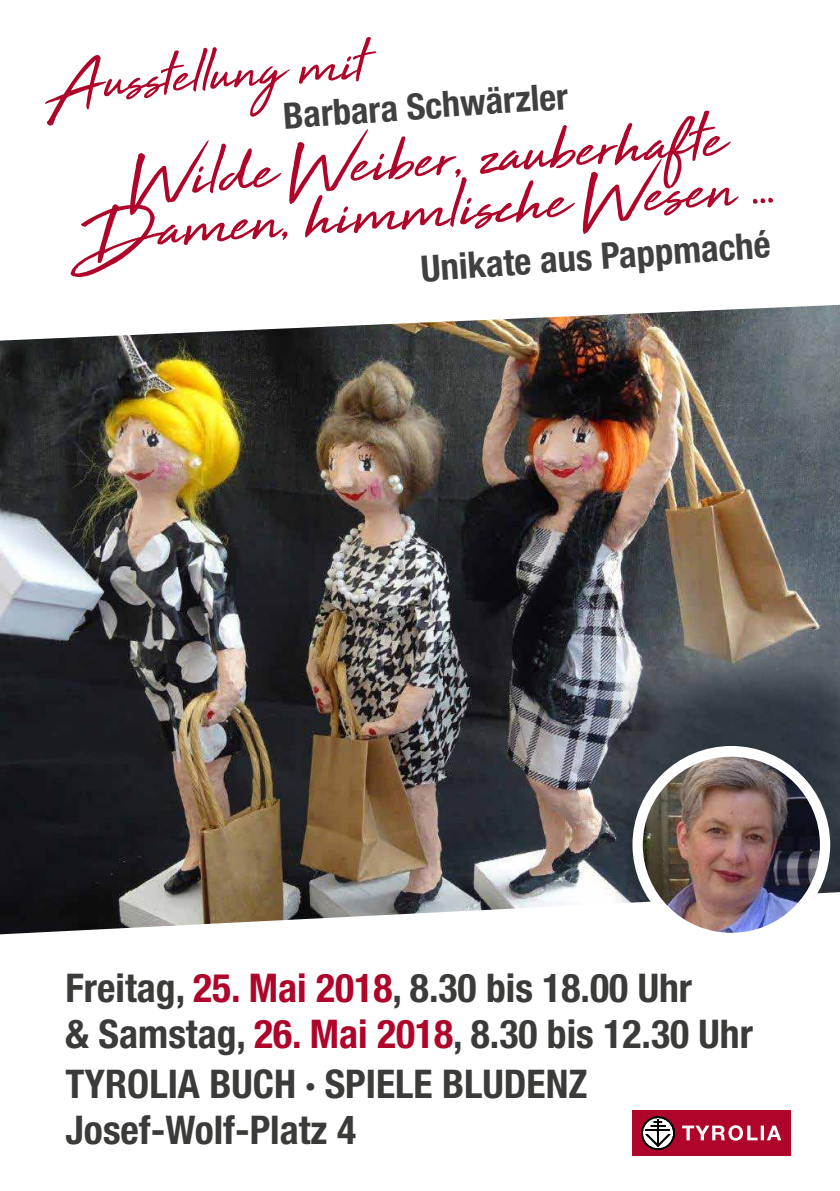
<style>
.page{position:relative;width:840px;height:1191px;background:#fff}
.page>*{position:absolute;margin:0;border:0;box-sizing:border-box;transform-origin:0 0}
.t1{font:75.4px "High Tide";color:#af052a}
.t2{font:66.4px "High Tide";color:#af052a}
.t3{font:700 condensed 39.6px/46px "Helvetica Neue LT Std";color:#3b3b3a}
.t4{font:700 condensed 36.6px "Helvetica Neue LT Std";color:#404041}
.t5{font:700 condensed 36.2px "Helvetica Neue LT Std";color:#404041}
.s1{color:#af052a}
</style>
<div class="page">
<img style="left:0;top:305px;width:839px;height:629px">
<div style="left:632px;top:746px;width:197px;height:197px;background:#fff;border-radius:50%"></div>
<img style="left:642px;top:756px;width:177px;height:176px;border-radius:88px">
<div style="left:632px;top:1110px;width:159px;height:46px;background:#af052a"></div>
<svg style="left:682px;top:1125px;width:98px;height:15px"></svg>
<img style="left:641px;top:1117px;width:33px;height:32px">
<h2 class="t2" style="left:43px;top:39px;width:320px;rotate:-4deg">Ausstellung mit</h2>
<p class="t5" style="left:281px;top:94px;width:287px;rotate:-4deg">Barbara Schwärzler</p>
<h1 class="t1" style="left:127px;top:127px;width:595px;rotate:-4deg">Wilde Weiber, zauberhafte</h1>
<h1 class="t1" style="left:82px;top:180px;width:690px;rotate:-4deg">Damen, himmlische Wesen ...</h1>
<p class="t4" style="left:419px;top:246px;width:352px;rotate:-4deg">Unikate aus Pappmaché</p>
<p class="t3" style="left:66px;top:964px;width:688px">Freitag, <span class="s1">25. Mai 2018</span>, 8.30 bis 18.00 Uhr<br>&amp; Samstag, <span class="s1">26. Mai 2018</span>, 8.30 bis 12.30 Uhr</p>
<p class="t3" style="left:66px;top:1060px;width:523px">TYROLIA BUCH · SPIELE BLUDENZ<br>Josef-Wolf-Platz 4</p>
</div>
